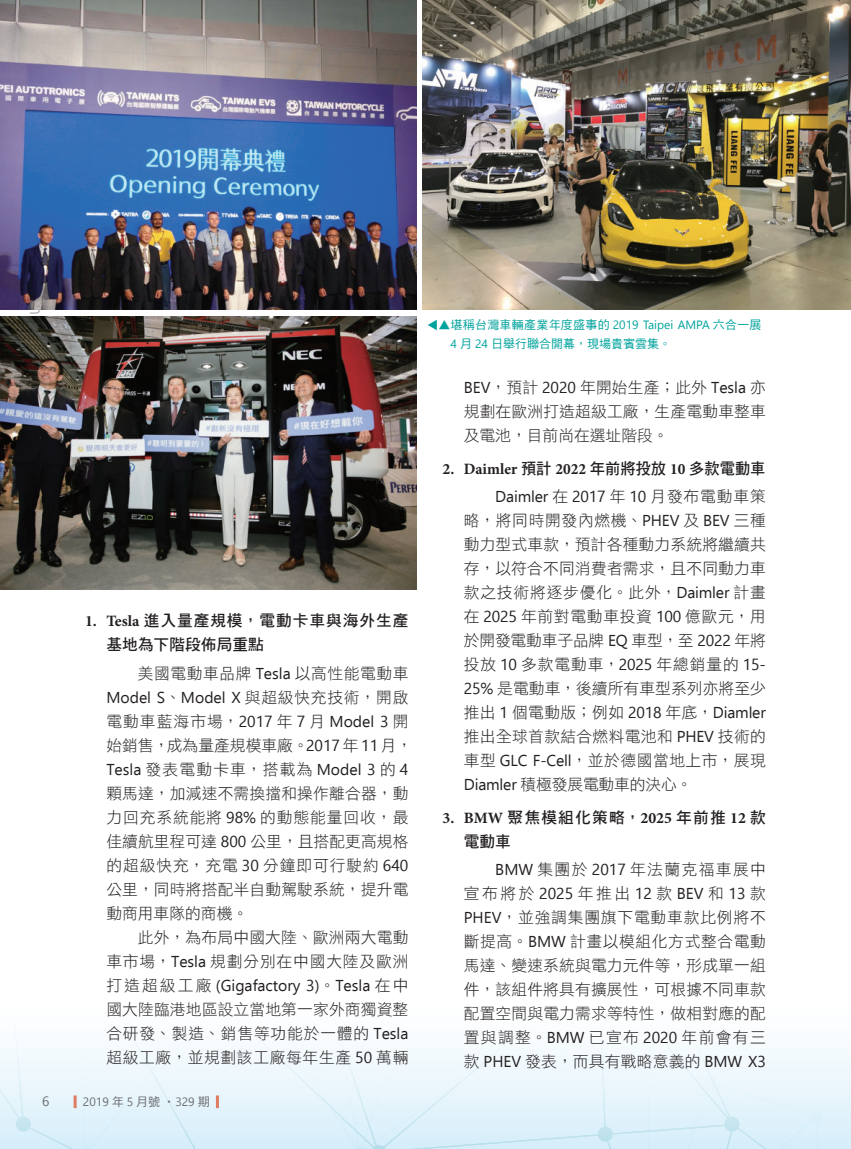
<style>
.page{position:relative;width:851px;height:1149px;background:#fff}
.page>*{position:absolute;margin:0;border:0;box-sizing:border-box;transform-origin:0 0}
.內文-首空2字{font:15.75px/24px "DF Hei Std W3";letter-spacing:.01em;color:#231f20;text-align:justify}
.內文-小小標{font:15.75px/24px "DF Hei Std W7";letter-spacing:.055em;color:#231f20}
.內文-小小標-2{font:700 15.75px "Minion Pro";color:#231f20}
.內文-小小標-3{font:15.75px/24px "DF Hei Std W7";letter-spacing:.075em;color:#231f20}
.頁碼{font:13.5px "Ebrima";color:#6c6d70}
.圖說{font:12px/18px "DF Hei Std W5";letter-spacing:.02em;color:#00a39d}
.左下書眉{font:12px "Nirmala UI";color:#6c6d70}
.s1{font-family:"Minion Pro";font-weight:700}
.s2{font-family:"Ebrima"}
.s3{font-family:"DF Hei Std W5"}
.s4{font-family:"Nirmala UI"}
.s5{font-family:"DF Hei Std W7";font-weight:400}
</style>
<div class="page">
<img style="left:0;top:0;width:417px;height:310px">
<img style="left:422px;top:0;width:428px;height:309px">
<img style="left:0;top:316px;width:417px;height:273px">
<svg style="left:0;top:1034px;width:834px;height:114px"></svg>
<p class="內文-小小標" style="left:106px;top:608px;width:303px;text-indent:-21px"><span class="s1">1. Tesla</span> 進入量產規模，電動卡車與海外生產基地為下階段佈局重點</p>
<p class="內文-首空2字" style="left:106px;top:660px;width:307px;text-align:left;text-indent:31px">美國電動車品牌 <span class="s2">Tesla</span> 以高性能電動車<br><span class="s2">Model S</span>、<span class="s2">Model X</span> 與超級快充技術，開啟電動車藍海市場，<span class="s2">2017</span> 年 <span class="s2">7</span> 月 <span class="s2">Model 3</span> 開始銷售，成為量產規模車廠。<span class="s2">2017</span> 年 <span class="s2">11</span> 月，<br><span class="s2">Tesla</span> 發表電動卡車，搭載為 <span class="s2">Model 3</span> 的 <span class="s2">4</span>顆馬達，加減速不需換擋和操作離合器，動力回充系統能將 <span class="s2">98%</span> 的動態能量回收，最佳續航里程可達 <span class="s2">800</span> 公里，且搭配更高規格的超級快充，充電 <span class="s2">30</span> 分鐘即可行駛約 <span class="s2">640</span>公里，同時將搭配半自動駕駛系統，提升電動商用車隊的商機。</p>
<p class="內文-首空2字" style="left:106px;top:924px;width:303px;text-indent:31px">此外，為布局中國大陸、歐洲兩大電動車市場，<span class="s2">Tesla</span> 規劃分別在中國大陸及歐洲打造超級工廠 <span class="s2">(Gigafactory 3)</span>。<span class="s2">Tesla</span> 在中國大陸臨港地區設立當地第一家外商獨資整合研發、製造、銷售等功能於一體的 <span class="s2">Tesla</span>超級工廠，並規劃該工廠每年生產 <span class="s2">50</span> 萬輛</p>
<p class="頁碼" style="left:42px;top:1091px;width:9px">6</p>
<p class="左下書眉" style="left:83px;top:1091px;width:128px">2019 <span class="s3">年</span> 5 <span class="s3">月號 ‧</span>329 <span class="s3">期</span></p>
<p class="圖說" style="left:423px;top:331px;width:13px;rotate:-90deg">▲</p>
<p class="圖說" style="left:450px;top:316px;width:312px;text-indent:-12px">▲堪稱台灣車輛產業年度盛事的 <span class="s4">2019 Taipei AMPA</span> 六合一展<br><span class="s4">4</span> 月 <span class="s4">24</span> 日舉行聯合開幕，現場貴賓雲集。</p>
<p class="內文-首空2字" style="left:463px;top:375px;width:303px"><span class="s2">BEV</span>，預計 <span class="s2">2020</span> 年開始生產；此外 <span class="s2">Tesla</span> 亦規劃在歐洲打造超級工廠，生產電動車整車及電池，目前尚在選址階段。</p>
<p class="內文-小小標-2" style="left:442px;top:457px;width:324px">2. Daimler <span class="s5">預計</span> 2022 <span class="s5">年前將投放</span> 10 <span class="s5">多款電動車</span></p>
<p class="內文-首空2字" style="left:463px;top:484px;width:303px;text-indent:31px"><span class="s2">Daimler</span> 在 <span class="s2">2017</span> 年 <span class="s2">10</span> 月發布電動車策略，將同時開發內燃機、<span class="s2">PHEV</span> 及 <span class="s2">BEV</span> 三種動力型式車款，預計各種動力系統將繼續共存，以符合不同消費者需求，且不同動力車款之技術將逐步優化。此外，<span class="s2">Daimler</span> 計畫在 <span class="s2">2025</span> 年前對電動車投資 <span class="s2">100</span> 億歐元，用於開發電動車子品牌 <span class="s2">EQ</span> 車型，至 <span class="s2">2022</span> 年將投放 <span class="s2">10</span> 多款電動車，<span class="s2">2025</span> 年總銷量的 <span class="s2">15- 25%</span> 是電動車，後續所有車型系列亦將至少推出 <span class="s2">1</span> 個電動版；例如 <span class="s2">2018</span> 年底，<span class="s2">Diamler</span>推出全球首款結合燃料電池和 <span class="s2">PHEV</span> 技術的車型 <span class="s2">GLC F-Cell</span>，並於德國當地上市，展現<span class="s2">Diamler</span> 積極發展電動車的決心。</p>
<p class="內文-小小標-3" style="left:463px;top:804px;width:303px;text-indent:-21px"><span class="s1">3. BMW</span> 聚焦模組化策略，<span class="s1">2025</span> 年前推 <span class="s1">12</span> 款電動車</p>
<p class="內文-首空2字" style="left:463px;top:857px;width:303px;text-indent:31px"><span class="s2">BMW</span> 集團於 <span class="s2">2017</span> 年法蘭克福車展中宣布將於 <span class="s2">2025</span> 年推出 <span class="s2">12</span> 款 <span class="s2">BEV</span> 和 <span class="s2">13</span> 款<span class="s2">PHEV</span>，並強調集團旗下電動車款比例將不斷提高。<span class="s2">BMW</span> 計畫以模組化方式整合電動馬達、變速系統與電力元件等，形成單一組件，該組件將具有擴展性，可根據不同車款配置空間與電力需求等特性，做相對應的配置與調整。<span class="s2">BMW</span> 已宣布 <span class="s2">2020</span> 年前會有三款 <span class="s2">PHEV</span> 發表，而具有戰略意義的 <span class="s2">BMW X3</span></p>
</div>
